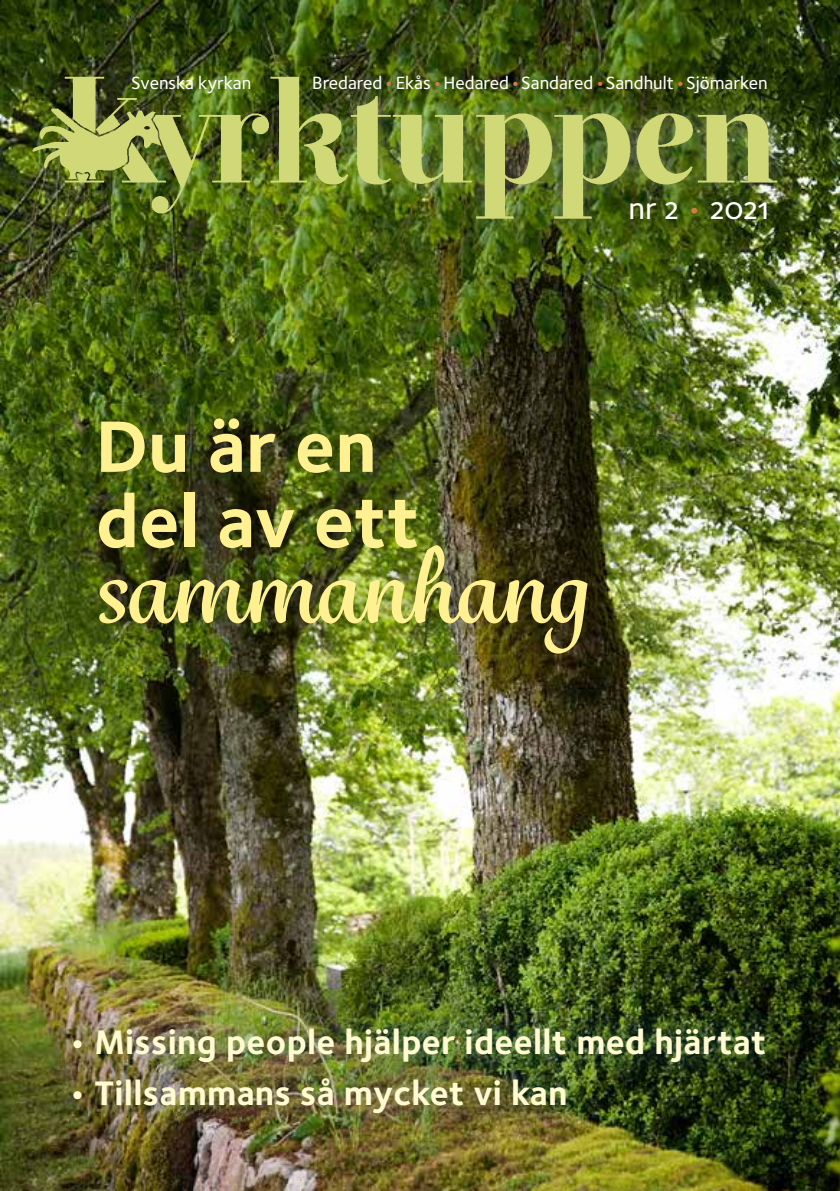
<style>
.page{position:relative;width:840px;height:1191px;background:#fff}
.page>*{position:absolute;margin:0;border:0;box-sizing:border-box;transform-origin:0 0}
.t1{font:700 100.4px "Grafolita Script";color:#fff192}
.t2{font:75.4px/75.4px "Foundry Sterling Bold OSF";color:#fff192}
.t3{font:35.2px "Foundry Sterling Bold OSF";letter-spacing:.01em;color:#fffad1}
.t4{font:32px "Foundry Sterling Medium OSF";color:#fff}
.t5{font:18.4px "Foundry Sterling Medium OSF";color:#fff}
.s1{font-family:"Foundry Sterling Bold OSF";color:#d37c48}
.s2{color:#d37c48}
</style>
<div class="page">
<img style="left:0;top:0;width:839px;height:1191px">
<img style="left:351px;top:57px;width:434px;height:182px">
<img style="left:21px;top:57px;width:330px;height:182px">
<div style="left:295px;top:58px;width:488px;height:51px;background:#000001;opacity:.4"></div>
<div style="left:44px;top:998px;width:749px;height:145px;background:#30729b;opacity:.5"></div>
<div style="left:69px;top:389px;width:547px;height:294px;background:#000001;opacity:.5"></div>
<p class="t5" style="left:131px;top:70px;width:121px">Svenska kyrkan</p>
<p class="t5" style="left:312px;top:70px;width:456px">Bredared <span class="s1">•</span> Ekås <span class="s1">•</span>Hedared <span class="s1">•</span>Sandared <span class="s1">•</span>Sandhult <span class="s1">•</span>Sjömarken</p>
<p class="t4" style="left:628px;top:186px;width:142px">nr 2 <span class="s2">•</span> 2021</p>
<h2 class="t2" style="left:96px;top:407px;width:325px">Du är en del av ett</h2>
<h1 class="t1" style="left:92px;top:518px;width:497px">sammanhang</h1>
<p class="t3" style="left:70px;top:1017px;width:697px">• Missing people hjälper ideellt med hjärtat</p>
<p class="t3" style="left:70px;top:1068px;width:499px">• Tillsammans så mycket vi kan</p>
</div>
